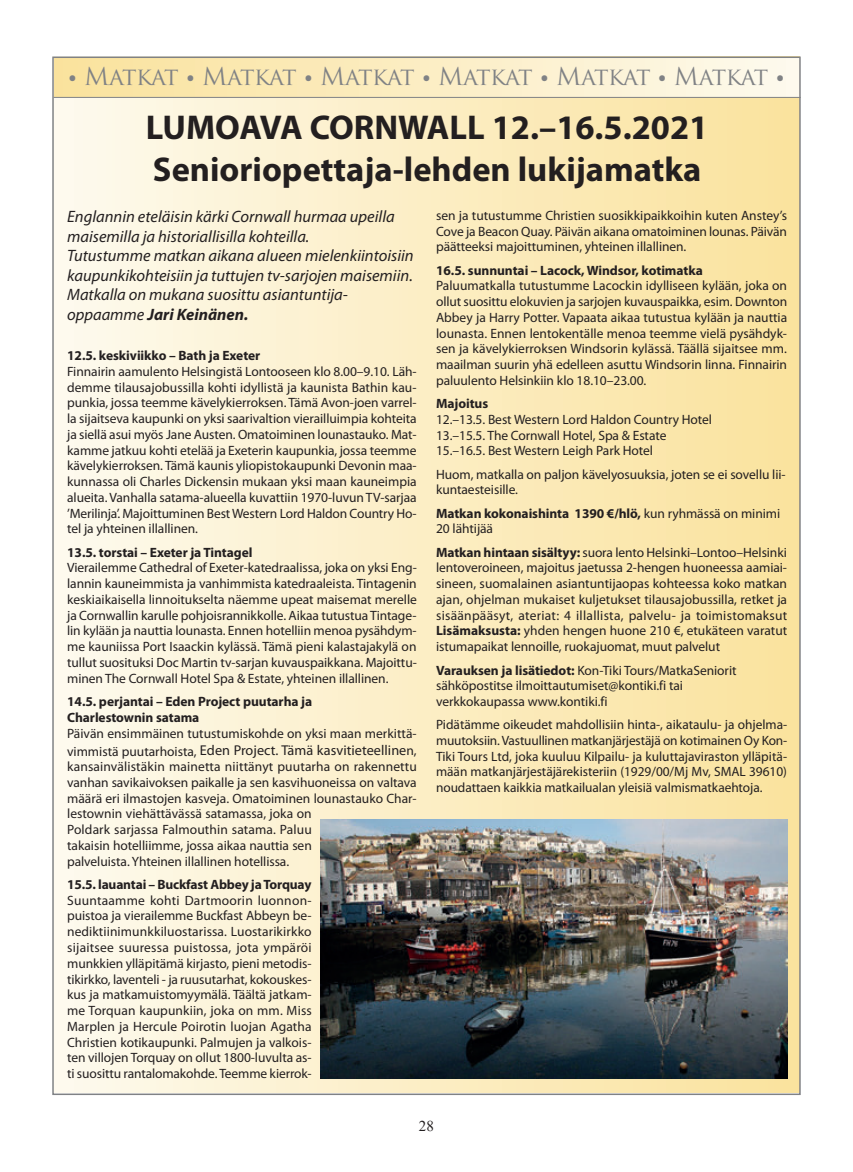
<style>
.page{position:relative;width:853px;height:1172px;background:#fff}
.page>*{position:absolute;margin:0;border:0;box-sizing:border-box;transform-origin:0 0}
.t1{font:700 34.5px/42px "Myriad Pro";color:#231f20}
.t2{font:24px "Trajan Pro";letter-spacing:-.025em;color:#808285}
.t3{font:italic 16.5px/19.5px "Myriad Pro";color:#231f20}
.t4{font:15px "Times New Roman";color:#231f20}
.t5{font:14.25px "Myriad Pro";letter-spacing:.005em;color:#231f20}
.t6{font:13.5px/15.8px "Myriad Pro";letter-spacing:-.005em;color:#231f20;text-align:justify}
.t7{font:700 13.5px/15.8px "Myriad Pro";letter-spacing:-.005em;color:#231f20}
.s1{font-family:"Myriad Pro";font-weight:600;font-size:37.5px}
.s2{font-weight:700}
.s3{font-weight:400}
.s4{font-size:13.5px}
</style>
<div class="page">
<div style="left:54px;top:56px;width:745px;height:1037px;background:linear-gradient(to right,#fdfaee,#f9e19c)"></div>
<div style="left:54px;top:57px;width:745px;height:40px;background:linear-gradient(to right,#fae29b,#fdfaed)"></div>
<hr style="left:54px;top:97px;width:747px;height:1px;background:#808285">
<img style="left:320px;top:819px;width:467px;height:259px">
<h2 class="t2" style="left:68px;top:62px;width:718px"><span class="s1">·</span> Matkat <span class="s1">·</span> Matkat <span class="s1">·</span> Matkat <span class="s1">·</span> Matkat <span class="s1">·</span> Matkat <span class="s1">·</span> Matkat <span class="s1">·</span></h2>
<h1 class="t1" style="left:146px;top:106px;width:564px">LUMOAVA CORNWALL 12.–16.5.2021<br>Senioriopettaja-lehden lukijamatka</h1>
<p class="t3" style="left:67px;top:206px;width:348px">Englannin eteläisin kärki Cornwall hurmaa upeilla maisemilla ja historiallisilla kohteilla.<br>Tutustumme matkan aikana alueen mielenkiintoisiin kaupunkikohteisiin ja tuttujen tv-sarjojen maisemiin.<br>Matkalla on mukana suosittu asiantuntija&shy;oppaamme <span class="s2">Jari Keinänen.</span></p>
<p class="t6" style="left:436px;top:207px;width:353px">sen ja tutustumme Christien suosikkipaikkoihin kuten Anstey’s Cove ja Beacon Quay. Päivän aikana omatoiminen lounas. Päivän päätteeksi majoittuminen, yhteinen illallinen.</p>
<p class="t7" style="left:436px;top:262px;width:268px">16.5. sunnuntai – Lacock, Windsor, kotimatka</p>
<p class="t6" style="left:436px;top:278px;width:353px">Paluumatkalla tutustumme Lacockin idylliseen kylään, joka on ollut suosittu elokuvien ja sarjojen kuvauspaikka, esim. Downton Abbey ja Harry Potter. Vapaata aikaa tutustua kylään ja nauttia lounasta. Ennen lentokentälle menoa teemme vielä pysähdyk&shy;sen ja kävelykierroksen Windsorin kylässä. Täällä sijaitsee mm. maailman suurin yhä edelleen asuttu Windsorin linna. Finnairin paluulento Helsinkiin klo 18.10–23.00.</p>
<p class="t7" style="left:436px;top:395px;width:54px">Majoitus</p>
<p class="t6" style="left:436px;top:411px;width:278px;text-align:left">12.–13.5. Best Western Lord Haldon Country Hotel<br>13.–15.5. The Cornwall Hotel, Spa &amp; Estate<br>15.–16.5. Best Western Leigh Park Hotel</p>
<p class="t6" style="left:436px;top:466px;width:351px">Huom, matkalla on paljon kävelyosuuksia, joten se ei sovellu lii&shy;kuntaesteisille.</p>
<p class="t7" style="left:436px;top:505px;width:346px">Matkan kokonaishinta 1390 €/hlö, <span class="s3">kun ryhmässä on minimi<br>20 lähtijää</span></p>
<p class="t6" style="left:436px;top:544px;width:353px"><span class="s2">Matkan hintaan sisältyy:</span> suora lento Helsinki–Lontoo–Helsinki lentoveroineen, majoitus jaetussa 2-hengen huoneessa aamiai&shy;sineen, suomalainen asiantuntijaopas kohteessa koko matkan ajan, ohjelman mukaiset kuljetukset tilausajobussilla, retket ja sisäänpääsyt, ateriat: 4 illallista, palvelu- ja toimistomaksut <span class="s2">Lisämaksusta:</span> yhden hengen huone 210 €, etukäteen varatut istumapaikat lennoille, ruokajuomat, muut palvelut</p>
<p class="t6" style="left:436px;top:662px;width:302px;text-align:left"><span class="s2">Varauksen ja lisätiedot:</span> Kon-Tiki Tours/MatkaSeniorit sähköpostitse ilmoittautumiset@kontiki.fi tai verkkokaupassa www.kontiki.fi</p>
<p class="t6" style="left:436px;top:716px;width:353px">Pidätämme oikeudet mahdollisiin hinta-, aikataulu- ja ohjelma&shy;muutoksiin. Vastuullinen matkanjärjestäjä on kotimainen Oy Kon-Tiki Tours Ltd, joka kuuluu Kilpailu- ja kuluttajaviraston ylläpitä&shy;mään matkanjärjestäjärekisteriin (1929/00/Mj Mv, SMAL 39610) noudattaen kaikkia matkailualan yleisiä valmismatkaehtoja.</p>
<p class="t7" style="left:67px;top:347px;width:195px">12.5. keskiviikko – Bath ja Exeter</p>
<p class="t6" style="left:67px;top:363px;width:351px">Finnairin aamulento Helsingistä Lontooseen klo 8.00–9.10. Läh&shy;demme tilausajobussilla kohti idyllistä ja kaunista Bathin kau&shy;punkia, jossa teemme kävelykierroksen. Tämä Avon-joen varrel&shy;la sijaitseva kaupunki on yksi saarivaltion vierailluimpia kohteita ja siellä asui myös Jane Austen. Omatoiminen lounastauko. Mat&shy;kamme jatkuu kohti etelää ja Exeterin kaupunkia, jossa teemme kävelykierroksen. Tämä kaunis yliopistokaupunki Devonin maa&shy;kunnassa oli Charles Dickensin mukaan yksi maan kauneimpia alueita. Vanhalla satama-alueella kuvattiin 1970-luvun TV-sarjaa ’Merilinja’. Majoittuminen Best Western Lord Haldon Country Ho&shy;tel ja yhteinen illallinen.</p>
<p class="t7" style="left:67px;top:544px;width:187px">13.5. torstai – Exeter ja Tintagel</p>
<p class="t6" style="left:67px;top:560px;width:351px">Vierailemme Cathedral of Exeter-katedraalissa, joka on yksi Eng&shy;lannin kauneimmista ja vanhimmista katedraaleista. Tintagenin keskiaikaisella linnoitukselta näemme upeat maisemat merelle ja Cornwallin karulle pohjoisrannikkolle. Aikaa tutustua Tintage&shy;lin kylään ja nauttia lounasta. Ennen hotelliin menoa pysähdym&shy;me kauniissa Port Isaackin kylässä. Tämä pieni kalastajakylä on tullut suosituksi Doc Martin tv-sarjan kuvauspaikkana. Majoittu&shy;minen The Cornwall Hotel Spa &amp; Estate, yhteinen illallinen.</p>
<p class="t7" style="left:67px;top:693px;width:247px">14.5. perjantai – Eden Project puutarha ja<br>Charlestownin satama</p>
<p class="t6" style="left:67px;top:725px;width:351px">Päivän ensimmäinen tutustumiskohde on yksi maan merkittä-</p>
<p class="t5" style="left:67px;top:742px;width:351px"><span class="s4">vimmistä puutarhoista,</span> Eden Project. Tämä kasvitieteelline<span class="s4">n,</span></p>
<p class="t6" style="left:67px;top:758px;width:351px;text-align:left">kansainvälistäkin mainetta niittänyt puutarha on rakennettu vanhan savikaivoksen paikalle ja sen kasvihuoneissa on valtava määrä eri ilmastojen kasveja. Omatoiminen lounastauko Char&shy;lestownin viehättävässä satamassa, joka on<br>Poldark sarjassa Falmouthin satama. Paluu<br>takaisin hotelliimme, jossa aikaa nauttia sen<br>palveluista. Yhteinen illallinen hotellissa.</p>
<p class="t7" style="left:67px;top:876px;width:246px">15.5. lauantai – Buckfast Abbey ja Torquay</p>
<p class="t6" style="left:67px;top:892px;width:246px">Suuntaamme kohti Dartmoorin luonnon&shy;puistoa ja vierailemme Buckfast Abbeyn be&shy;nediktiinimunkkiluostarissa. Luostarikirkko sijaitsee suuressa puistossa, jota ympäröi munkkien ylläpitämä kirjasto, pieni metodis&shy;tikirkko, laventeli - ja ruusutarhat, kokouskes&shy;kus ja matkamuistomyymälä. Täältä jatkam&shy;me Torquan kaupunkiin, joka on mm. Miss Marplen ja Hercule Poirotin luojan Agatha Christien kotikaupunki. Palmujen ja valkois&shy;ten villojen Torquay on ollut 1800-luvulta as&shy;ti suosittu rantalomakohde. Teemme kierrok-</p>
<p class="t4" style="left:419px;top:1115px;width:16px">28</p>
</div>
